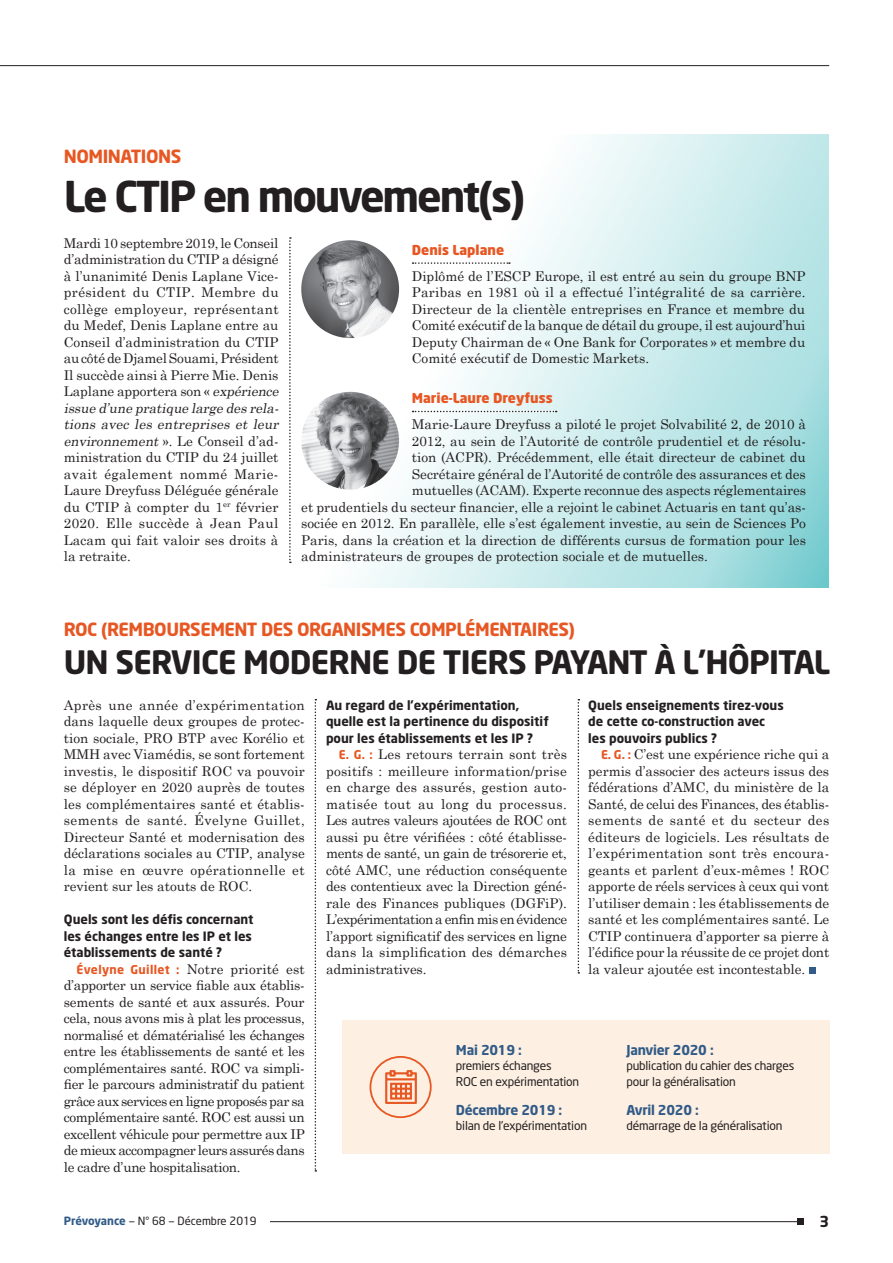
<style>
.page{position:relative;width:893px;height:1263px;background:#fff}
.page>*{position:absolute;margin:0;border:0;box-sizing:border-box;transform-origin:0 0}
.Style_de_paragraphe{font:700 42px "Neo Sans";letter-spacing:-.05em;color:#231f20}
.rubrique{font:700 31.8px "Neo Sans";letter-spacing:-.025em;color:#231f20}
.rubrique-2{font:700 18px "Neo Sans";letter-spacing:-.025em;color:#e75723}
.rubrique_copie{font:700 18px "Neo Sans";letter-spacing:-.025em;color:#e75723}
.t1{font:700 15px "Neo Sans";color:#231f20}
.t2{font:13.5px/16.5px "Century Schoolbook";color:#231f20;text-align:justify}
.t3{font:700 13.5px "Neo Sans";letter-spacing:-.02em;color:#325b88}
.t4{font:900 13.5px "Neo Sans";color:#e75723}
.p_question{font:700 12.75px/16.5px "Neo Sans";color:#231f20}
.t5{font:12px/15.6px "Neo Sans";letter-spacing:-.015em;color:#231f20}
.t6{font:11.25px "Neo Sans";color:#231f20}
.s1{font-style:italic}
.s2{font-family:"Neo Sans";font-weight:700;font-size:12px;color:#e75723}
.s3{font-weight:700;color:#325b88}
</style>
<div class="page">
<hr style="left:250px;top:1221px;width:551px;height:1px;background:#231f20">
<svg style="left:798px;top:1219px;width:6px;height:6px"></svg>
<div style="left:64px;top:1217px;width:206px;height:8px;background:#fff"></div>
<hr style="left:0;top:65px;width:829px;height:1px;background:#231f20">
<svg style="left:290px;top:134px;width:539px;height:454px"></svg>
<img style="left:301px;top:240px;width:98px;height:98px;border-radius:49px">
<svg style="left:413px;top:262px;width:97px;height:2px"></svg>
<img style="left:301px;top:392px;width:98px;height:98px;border-radius:49px">
<svg style="left:413px;top:411px;width:144px;height:1px"></svg>
<svg style="left:289px;top:237px;width:2px;height:326px"></svg>
<svg style="left:315px;top:699px;width:1px;height:473px"></svg>
<svg style="left:578px;top:699px;width:1px;height:275px"></svg>
<div style="left:809px;top:967px;width:6px;height:7px;background:#325b88"></div>
<div style="left:342px;top:1020px;width:487px;height:133px;background:#fdf0e2"></div>
<div style="left:370px;top:1056px;width:62px;height:62px;border:2px solid #e75723;border-radius:50%"></div>
<svg style="left:385px;top:1070px;width:32px;height:34px"></svg>
<p class="rubrique_copie" style="left:64px;top:145px;width:119px">NOMINATIONS</p>
<p class="Style_de_paragraphe" style="left:64px;top:169px;width:463px">Le CTIP en mouvement(s)</p>
<p class="t2" style="left:64px;top:234px;width:219px;text-align:left">Mardi 10 septembre 2019, le Conseil d’administration du CTIP a désigné à l’unanimité Denis Laplane Vice&shy;président du CTIP. Membre du collège employeur, représentant du Medef, Denis Laplane entre au<br>Conseil d’administration du CTIP au côté de Djamel Souami, Président<br>Il succède ainsi à Pierre Mie. Denis<br>Laplane apportera son « <span class="s1">expérience issue d’une pratique large des rela&shy;tions avec les entreprises et leur environnement</span> ». Le Conseil d’ad&shy;ministration du CTIP du 24 juillet avait également nommé Marie-<br>Laure Dreyfuss Déléguée générale du CTIP à compter du 1<sup>er</sup> février<br>2020. Elle succède à Jean Paul<br>Lacam qui fait valoir ses droits à la retraite.</p>
<p class="t4" style="left:412px;top:241px;width:94px">Denis Laplane</p>
<p class="t2" style="left:412px;top:267px;width:395px">Diplômé de l’ESCP Europe, il est entré au sein du groupe BNP Paribas en 1981 où il a effectué l’intégralité de sa carrière.<br>Directeur de la clientèle entreprises en France et membre du Comité exécutif de la banque de détail du groupe, il est aujourd’hui Deputy Chairman de « One Bank for Corporates » et membre du Comité exécutif de Domestic Markets.</p>
<p class="t4" style="left:412px;top:389px;width:142px">Marie-Laure Dreyfuss</p>
<p class="t2" style="left:412px;top:416px;width:396px">Marie-Laure Dreyfuss a piloté le projet Solvabilité 2, de 2010 à</p>
<p class="t2" style="left:412px;top:432px;width:396px">2012, au sein de l’Autorité de contrôle prudentiel et de résolu-</p>
<p class="t2" style="left:412px;top:449px;width:396px">tion (ACPR). Précédemment, elle était directeur de cabinet du</p>
<p class="t2" style="left:412px;top:465px;width:395px">Secrétaire général de l’Autorité de contrôle des assurances et des</p>
<p class="t2" style="left:412px;top:482px;width:396px">mutuelles (ACAM). Experte reconnue des aspects réglementaires</p>
<p class="t2" style="left:301px;top:498px;width:506px">et prudentiels du secteur financier, elle a rejoint le cabinet Actuaris en tant qu’as-</p>
<p class="t2" style="left:301px;top:515px;width:506px">sociée en 2012. En parallèle, elle s’est également investie, au sein de Sciences Po</p>
<p class="t2" style="left:301px;top:531px;width:506px">Paris, dans la création et la direction de différents cursus de formation pour les</p>
<p class="t2" style="left:301px;top:548px;width:408px">administrateurs de groupes de protection sociale et de mutuelles.</p>
<p class="rubrique-2" style="left:64px;top:618px;width:513px">ROC (REMBOURSEMENT DES ORGANISMES COMPLÉMENTAIRES)</p>
<p class="rubrique" style="left:64px;top:642px;width:768px">UN SERVICE MODERNE DE TIERS PAYANT À L’HÔPITAL</p>
<p class="t2" style="left:64px;top:696px;width:243px">Après une année d’expérimentation dans laquelle deux groupes de protec&shy;tion sociale, PRO BTP avec Korélio et MMH avec Viamédis, se sont fortement investis, le dispositif ROC va pouvoir se déployer en 2020 auprès de toutes les complémentaires santé et établis&shy;sements de santé. Évelyne Guillet, Directeur Santé et modernisation des déclarations sociales au CTIP, analyse la mise en œuvre opérationnelle et revient sur les atouts de ROC.</p>
<p class="p_question" style="left:64px;top:911px;width:191px;text-align:justify">Quels sont les défis concernant les échanges entre les IP et les établissements de santé ?</p>
<p class="t2" style="left:64px;top:960px;width:242px;text-indent:13px"><span class="s2">Évelyne Guillet :</span> Notre priorité est d’apporter un service fiable aux établis&shy;sements de santé et aux assurés. Pour cela, nous avons mis à plat les processus, normalisé et dématérialisé les échanges entre les établissements de santé et les complémentaires santé. ROC va simpli&shy;fier le parcours administratif du patient grâce aux services en ligne proposés par sa complémentaire santé. ROC est aussi un excellent véhicule pour permettre aux IP de mieux accompagner leurs assurés dans le cadre d’une hospitalisation.</p>
<p class="p_question" style="left:326px;top:696px;width:224px">Au regard de l’expérimentation, quelle est la pertinence du dispositif pour les établissements et les IP ?</p>
<p class="t2" style="left:326px;top:746px;width:243px;text-indent:13px"><span class="s2">E. G. :</span> Les retours terrain sont très positifs : meilleure information/prise en charge des assurés, gestion auto&shy;matisée tout au long du processus.<br>Les autres valeurs ajoutées de ROC ont aussi pu être vérifiées : côté établisse&shy;ments de santé, un gain de trésorerie et, côté AMC, une réduction conséquente des contentieux avec la Direction géné&shy;rale des Finances publiques (DGFiP).<br>L’expérimentation a enfin mis en évidence l’apport significatif des services en ligne dans la simplification des démarches administratives.</p>
<p class="p_question" style="left:588px;top:696px;width:197px">Quels enseignements tirez-vous de cette co-construction avec les pouvoirs publics ?</p>
<p class="t2" style="left:588px;top:746px;width:243px;text-indent:13px"><span class="s2">E. G. :</span> C’est une expérience riche qui a permis d’associer des acteurs issus des fédérations d’AMC, du ministère de la Santé, de celui des Finances, des établis&shy;sements de santé et du secteur des éditeurs de logiciels. Les résultats de l’expérimentation sont très encoura&shy;geants et parlent d’eux-mêmes ! ROC apporte de réels services à ceux qui vont l’utiliser demain : les établissements de santé et les complémentaires santé. Le CTIP continuera d’apporter sa pierre à l’édifice pour la réussite de ce projet dont la valeur ajoutée est incontestable.</p>
<p class="t3" style="left:456px;top:1041px;width:67px">Mai 2019 :</p>
<p class="t5" style="left:456px;top:1058px;width:125px">premiers échanges<br>ROC en expérimentation</p>
<p class="t3" style="left:456px;top:1101px;width:108px">Décembre 2019 :</p>
<p class="t5" style="left:456px;top:1118px;width:133px">bilan de l’expérimentation</p>
<p class="t3" style="left:626px;top:1041px;width:89px">Janvier 2020 :</p>
<p class="t5" style="left:626px;top:1058px;width:169px">publication du cahier des charges pour la généralisation</p>
<p class="t3" style="left:626px;top:1101px;width:74px">Avril 2020 :</p>
<p class="t5" style="left:626px;top:1118px;width:157px">démarrage de la généralisation</p>
<p class="t6" style="left:64px;top:1214px;width:194px"><span class="s3">Prévoyance</span> — N° 68 — Décembre 2019</p>
<p class="t1" style="left:819px;top:1211px;width:11px">3</p>
</div>
